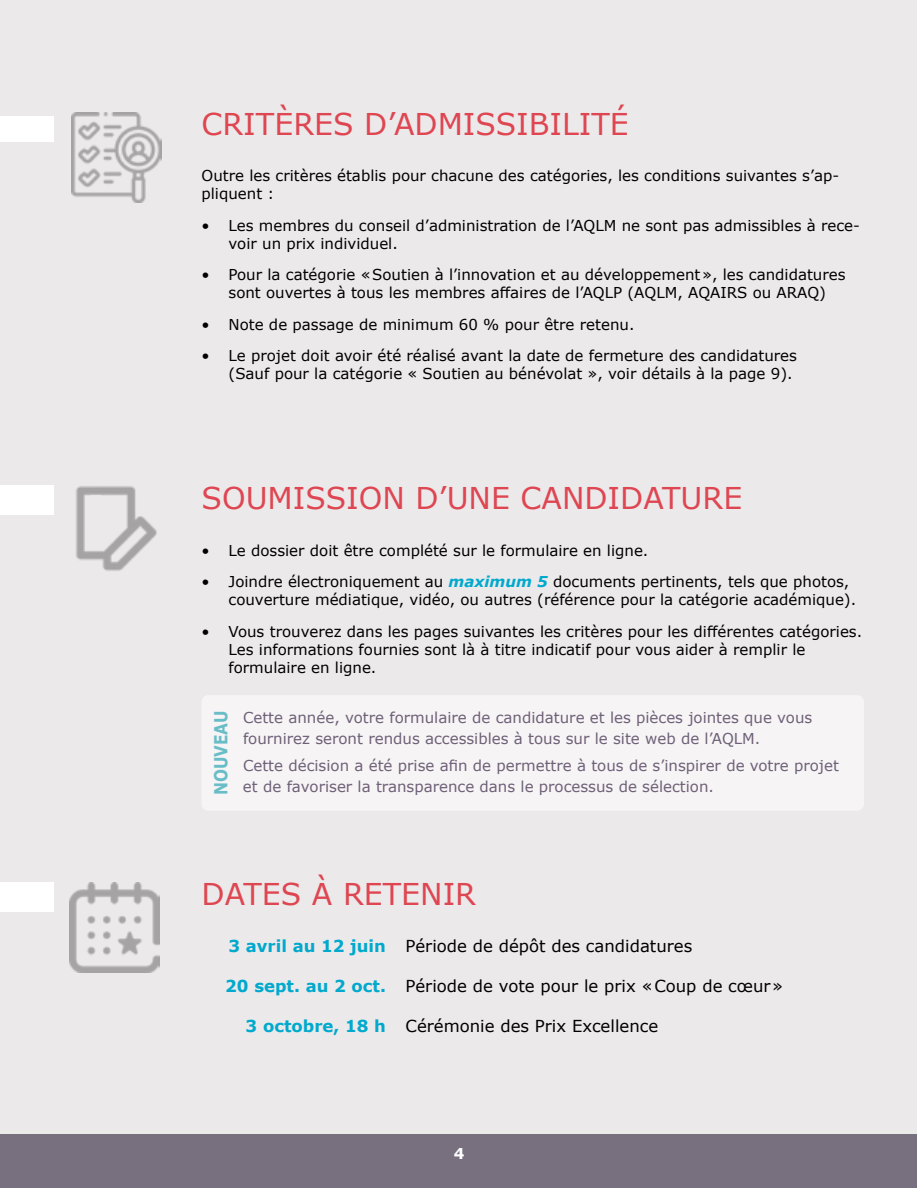
<style>
.page{position:relative;width:918px;height:1188px;background:#fff}
.page>*{position:absolute;margin:0;border:0;box-sizing:border-box;transform-origin:0 0}
.t1{font:30px "Verdana";color:#de4651}
.t2{font:700 18px "Verdana";color:#69bdc7;scale:.85 1}
.t3{font:16.5px "Verdana";color:#000}
.t4{font:15px/18px "Verdana";color:#000}
.t5{font:15px/21px "Verdana";color:#6e6077}
.t6{font:700 15px "Verdana";color:#fff}
.s1{font-weight:700;font-style:italic;color:#01a9cd}
.s2{font-weight:700;color:#01a9cd}
</style>
<div class="page">
<div style="left:1px;top:1px;width:916px;height:1186px;background:#ece9eb"></div>
<div style="left:1px;top:1134px;width:916px;height:53px;background:#786f7f"></div>
<div style="left:202px;top:695px;width:662px;height:116px;background:#f6f4f5;border-radius:7px"></div>
<div style="left:1px;top:117px;width:53px;height:25px;background:#fff"></div>
<div style="left:1px;top:486px;width:53px;height:29px;background:#fff"></div>
<div style="left:1px;top:882px;width:53px;height:30px;background:#fff"></div>
<img style="left:69px;top:882px;width:91px;height:90px">
<img style="left:72px;top:112px;width:90px;height:91px">
<img style="left:76px;top:486px;width:81px;height:85px">
<h1 class="t1" style="left:202px;top:104px;width:429px">CRITÈRES D’ADMISSIBILITÉ</h1>
<p class="t4" style="left:202px;top:167px;width:639px">Outre les critères établis pour chacune des catégories, les conditions suivantes s’ap&shy;pliquent :</p>
<p class="t4" style="left:229px;top:216px;width:633px;text-indent:-27px">• Les membres du conseil d’administration de l’AQLM ne sont pas admissibles à rece&shy;voir un prix individuel.</p>
<p class="t4" style="left:202px;top:266px;width:646px;text-align:center">• Pour la catégorie «Soutien à l’innovation et au développement», les candidatures sont ouvertes à tous les membres affaires de l’AQLP (AQLM, AQAIRS ou ARAQ)</p>
<p class="t4" style="left:202px;top:315px;width:434px">• Note de passage de minimum 60 % pour être retenu.</p>
<p class="t4" style="left:202px;top:347px;width:597px;text-align:right">• Le projet doit avoir été réalisé avant la date de fermeture des candidatures (Sauf pour la catégorie « Soutien au bénévolat », voir détails à la page 9).</p>
<h1 class="t1" style="left:202px;top:477px;width:542px">SOUMISSION D’UNE CANDIDATURE</h1>
<p class="t4" style="left:202px;top:541px;width:448px">• Le dossier doit être complété sur le formulaire en ligne.</p>
<p class="t4" style="left:229px;top:572px;width:629px;text-indent:-27px">• Joindre électroniquement au <span class="s1">maximum 5</span> documents pertinents, tels que photos, couverture médiatique, vidéo, ou autres (référence pour la catégorie académique).</p>
<p class="t4" style="left:229px;top:622px;width:635px;text-indent:-27px">• Vous trouverez dans les pages suivantes les critères pour les différentes catégories.<br>Les informations fournies sont là à titre indicatif pour vous aider à remplir le formulaire en ligne.</p>
<p class="t2" style="left:208px;top:795px;width:101px;rotate:-90deg">NOUVEAU</p>
<p class="t5" style="left:243px;top:706px;width:571px">Cette année, votre formulaire de candidature et les pièces jointes que vous fournirez seront rendus accessibles à tous sur le site web de l’AQLM.</p>
<p class="t5" style="left:243px;top:755px;width:598px">Cette décision a été prise afin de permettre à tous de s’inspirer de votre projet et de favoriser la transparence dans le processus de sélection.</p>
<h1 class="t1" style="left:202px;top:874px;width:276px">DATES À RETENIR</h1>
<p class="t3" style="left:228px;top:935px;width:465px"><span class="s2">3 avril au 12 juin</span> Période de dépôt des candidatures</p>
<p class="t3" style="left:225px;top:974px;width:560px"><span class="s2">20 sept. au 2 oct.</span> Période de vote pour le prix «Coup de cœur»</p>
<p class="t3" style="left:246px;top:1015px;width:414px"><span class="s2">3 octobre, 18 h</span> Cérémonie des Prix Excellence</p>
<p class="t6" style="left:454px;top:1143px;width:12px">4</p>
</div>
